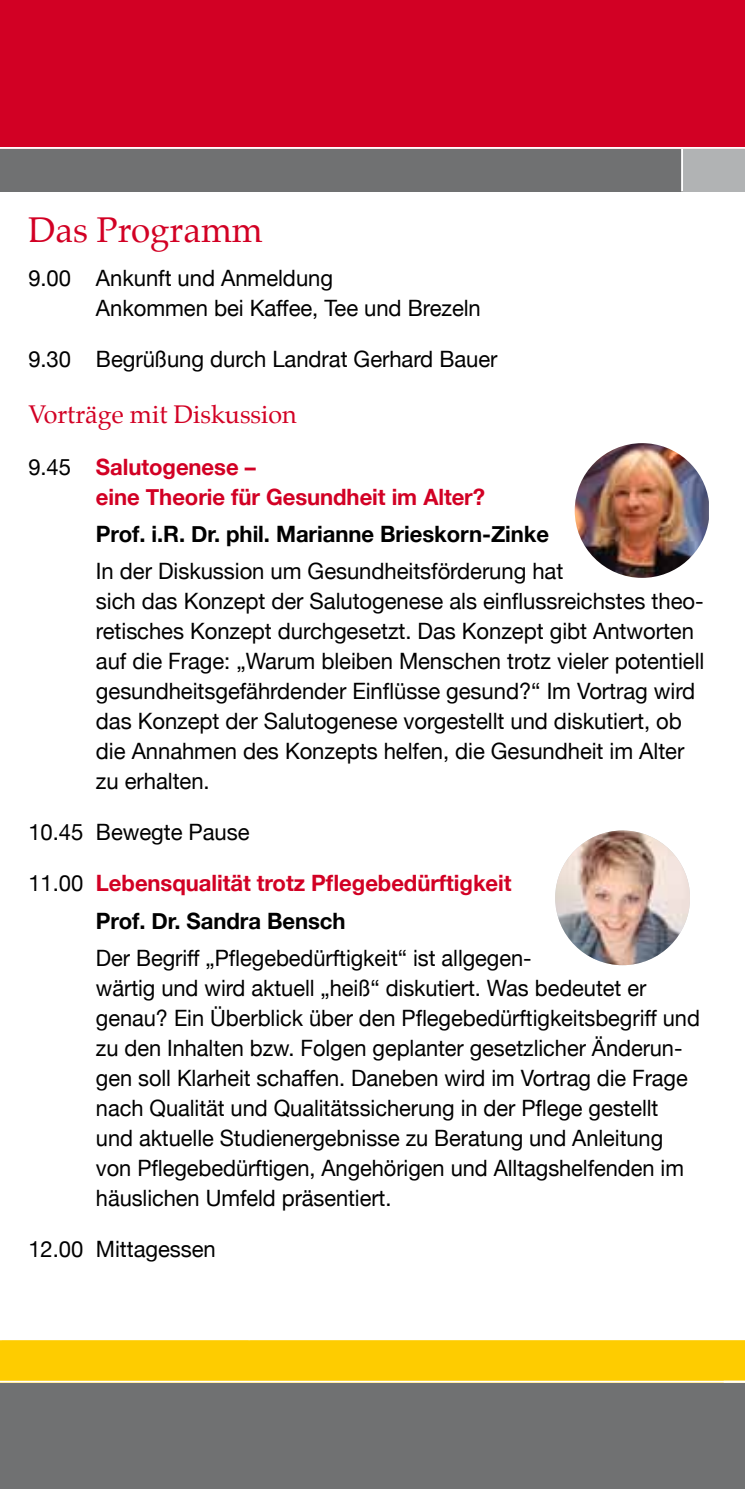
<style>
.page{position:relative;width:745px;height:1489px;background:#fff}
.page>*{position:absolute;margin:0;border:0;box-sizing:border-box;transform-origin:0 0}
.t1{font:35px "Palatino";color:#d20024}
.t2{font:25px "Palatino";color:#d20024}
.t3{font:22.5px/30px "Helvetica Neue";letter-spacing:-.005em;color:#000}
.t4{font:700 22.5px/30px "Helvetica Neue";letter-spacing:-.005em;color:#d20024}
.t5{font:700 22.5px "Helvetica Neue";letter-spacing:-.005em;color:#000}
.s1{font-weight:400;color:#000}
.s2{color:#000}
</style>
<div class="page">
<div style="left:0;top:0;width:744px;height:149px;background:#d20024"></div>
<div style="left:0;top:1382px;width:744px;height:106px;background:#707172"></div>
<div style="left:0;top:149px;width:744px;height:42px;background:#707172"></div>
<div style="left:682px;top:149px;width:62px;height:42px;background:#b1b3b4"></div>
<div style="left:0;top:1339px;width:744px;height:43px;background:#fecc00"></div>
<hr style="left:0;top:147px;width:744px;height:2px;background:#fff">
<hr style="left:680px;top:149px;width:2px;height:42px;background:#fff">
<hr style="left:0;top:1380px;width:744px;height:2px;background:#fff">
<img style="left:574px;top:443px;width:134px;height:135px">
<img style="left:555px;top:830px;width:134px;height:135px;border-radius:67px">
<h1 class="t1" style="left:28px;top:200px;width:236px">Das Programm</h1>
<p class="t3" style="left:96px;top:262px;width:386px;text-indent:-67px">9.00 Ankunft und Anmeldung<br>Ankommen bei Kaffee, Tee und Brezeln</p>
<p class="t3" style="left:28px;top:344px;width:470px">9.30 Begrüßung durch Landrat Gerhard Bauer</p>
<p class="t2" style="left:28px;top:394px;width:270px">Vorträge mit Diskussion</p>
<p class="t4" style="left:96px;top:451px;width:390px;text-indent:-67px"><span class="s1">9.45</span> Salutogenese –<br>eine Theorie für Gesundheit im Alter?</p>
<p class="t5" style="left:96px;top:519px;width:454px">Prof. i.R. Dr. phil. Marianne Brieskorn-Zinke</p>
<p class="t3" style="left:96px;top:555px;width:609px">In der Diskussion um Gesundheitsförderung hat<br>sich das Konzept der Salutogenese als einflussreichstes theo&shy;retisches Konzept durchgesetzt. Das Konzept gibt Antworten auf die Frage: „Warum bleiben Menschen trotz vieler potentiell gesundheitsgefährdender Einflüsse gesund?“ Im Vortrag wird das Konzept der Salutogenese vorgestellt und diskutiert, ob die Annahmen des Konzepts helfen, die Gesundheit im Alter zu erhalten.</p>
<p class="t3" style="left:28px;top:816px;width:223px">10.45 Bewegte Pause</p>
<p class="t4" style="left:96px;top:864px;width:417px;line-height:37px;text-indent:-67px"><span class="s1">11.00</span> Lebensqualität trotz Pflegebedürftigkeit<br><span class="s2">Prof. Dr. Sandra Bensch</span></p>
<p class="t3" style="left:96px;top:942px;width:605px">Der Begriff „Pflegebedürftigkeit“ ist allgegen-<br>wärtig und wird aktuell „heiß“ diskutiert. Was bedeutet er genau? Ein Überblick über den Pflegebedürftigkeitsbegriff und zu den Inhalten bzw. Folgen geplanter gesetzlicher Änderun&shy;gen soll Klarheit schaffen. Daneben wird im Vortrag die Frage nach Qualität und Qualitätssicherung in der Pflege gestellt und aktuelle Studienergebnisse zu Beratung und Anleitung von Pflegebedürftigen, Angehörigen und Alltagshelfenden im häuslichen Umfeld präsentiert.</p>
<p class="t3" style="left:28px;top:1233px;width:189px">12.00 Mittagessen</p>
</div>
